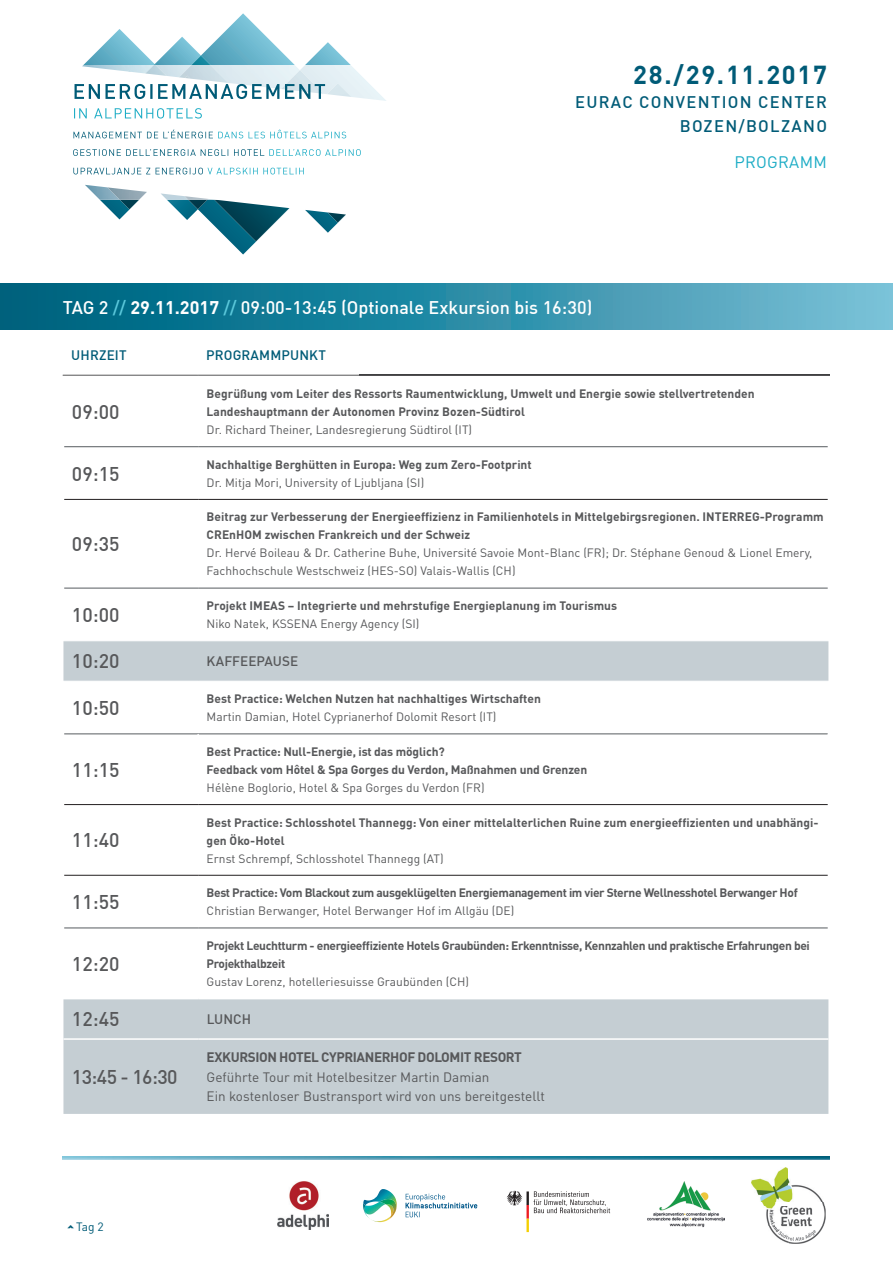
<style>
.page{position:relative;width:893px;height:1263px;background:#fff}
.page>*{position:absolute;margin:0;border:0;box-sizing:border-box;transform-origin:0 0}
.t1{font:700 25.5px "DINOT";letter-spacing:.07em;color:#005b77}
.t2{font:500 19.5px "DINOT";color:#57585a}
.t3{font:500 18px "DINOT";color:#fff}
.t4{font:500 16.5px/24px "DINOT";letter-spacing:.08em;color:#005b77;text-align:right}
.t5{font:16.5px "DINOT";letter-spacing:.02em;color:#1cacc5}
.t6{font:13.5px/19.5px "DINOT";color:#57585a}
.t7{font:700 13.5px "DINOT";letter-spacing:-.03em;color:#57585a}
.t8{font:500 13.5px "DINOT";letter-spacing:.01em;color:#005b77}
.t9{font:500 13.5px "DINOT";color:#57585a}
.t10{font:700 12px/18px "DINOT";color:#57585a}
.t11{font:12px/18px "DINOT";color:#57585a}
.t12{font:700 12px/18px "DINOT";letter-spacing:-.03em;color:#57585a}
.t13{font:12px "DINOT";color:#005b77}
.t14{font:900 12px "DINOT";color:#005b77}
.s1{color:#5bc8db}
.s2{font-weight:700}
</style>
<div class="page">
<svg style="left:73px;top:13px;width:288px;height:242px"></svg>
<svg style="left:0;top:284px;width:893px;height:45px;background:#2e8da7"></svg>
<svg style="left:63px;top:641px;width:765px;height:473px"></svg>
<hr style="left:63px;top:681px;width:1px;height:53px;background:#fff">
<hr style="left:197px;top:681px;width:2px;height:53px;background:#fff">
<hr style="left:63px;top:804px;width:1px;height:71px;background:#fff">
<hr style="left:197px;top:805px;width:2px;height:70px;background:#fff">
<hr style="left:63px;top:875px;width:1px;height:53px;background:#fff">
<hr style="left:197px;top:875px;width:2px;height:53px;background:#fff">
<hr style="left:63px;top:928px;width:1px;height:70px;background:#fff">
<hr style="left:197px;top:928px;width:2px;height:70px;background:#fff">
<hr style="left:64px;top:446px;width:134px;height:1px;background:#575c60">
<hr style="left:198px;top:446px;width:630px;height:1px;background:#575c60">
<hr style="left:64px;top:588px;width:134px;height:1px;background:#575c60">
<hr style="left:198px;top:588px;width:630px;height:1px;background:#575c60">
<hr style="left:64px;top:928px;width:134px;height:1px;background:#575c60">
<hr style="left:198px;top:928px;width:630px;height:1px;background:#575c60">
<hr style="left:64px;top:499px;width:134px;height:1px;background:#231f20">
<hr style="left:198px;top:499px;width:630px;height:1px;background:#231f20">
<hr style="left:64px;top:875px;width:134px;height:1px;background:#231f20">
<hr style="left:198px;top:875px;width:630px;height:1px;background:#231f20">
<hr style="left:63px;top:734px;width:1px;height:70px;background:#fff">
<hr style="left:64px;top:734px;width:134px;height:1px;background:#575c60">
<hr style="left:198px;top:734px;width:630px;height:1px;background:#575c60">
<hr style="left:197px;top:734px;width:2px;height:70px;background:#fff">
<hr style="left:64px;top:804px;width:134px;height:1px;background:#231f20">
<hr style="left:198px;top:804px;width:630px;height:1px;background:#231f20">
<hr style="left:63px;top:681px;width:135px;height:1px;background:#fff">
<hr style="left:198px;top:681px;width:631px;height:1px;background:#fff">
<hr style="left:63px;top:998px;width:135px;height:1px;background:#fff">
<hr style="left:198px;top:998px;width:631px;height:1px;background:#fff">
<hr style="left:63px;top:1038px;width:135px;height:2px;background:#fff">
<hr style="left:198px;top:1038px;width:630px;height:2px;background:#fff">
<svg style="left:63px;top:375px;width:766px;height:1px"></svg>
<img style="left:63px;top:1157px;width:766px;height:3px">
<svg style="left:308px;top:1189px;width:303px;height:43px"></svg>
<img style="left:647px;top:1182px;width:78px;height:46px">
<img style="left:752px;top:1167px;width:74px;height:77px">
<img style="left:752px;top:1224px;width:74px;height:2px">
<img style="left:277px;top:1182px;width:52px;height:47px">
<h1 class="t1" style="left:633px;top:58px;width:195px">28./29.11.2017</h1>
<h3 class="t4" style="left:575px;top:90px;width:253px">EURAC CONVENTION CENTER<br>BOZEN/BOLZANO</h3>
<h3 class="t3" style="left:63px;top:296px;width:531px">TAG 2 <span class="s1">//</span> <span class="s2">29.11.2017</span> <span class="s1">//</span> 09:00-13:45 (Optionale Exkursion bis 16:30)</h3>
<p class="t8" style="left:71px;top:346px;width:57px">UHRZEIT</p>
<p class="t8" style="left:206px;top:346px;width:121px">PROGRAMMPUNKT</p>
<h3 class="t5" style="left:734px;top:151px;width:94px">PROGRAMM</h3>
<h2 class="t2" style="left:72px;top:399px;width:49px">09:00</h2>
<h2 class="t2" style="left:72px;top:461px;width:49px">09:15</h2>
<h2 class="t2" style="left:72px;top:532px;width:49px">09:35</h2>
<h2 class="t2" style="left:72px;top:602px;width:49px">10:00</h2>
<p class="t10" style="left:207px;top:384px;width:549px">Begrüßung vom Leiter des Ressorts Raumentwicklung, Umwelt und Energie sowie stellvertretenden<br>Landeshauptmann der Autonomen Provinz Bozen-Südtirol</p>
<p class="t11" style="left:207px;top:420px;width:267px">Dr. Richard Theiner, Landesregierung Südtirol (IT)</p>
<p class="t10" style="left:207px;top:455px;width:327px">Nachhaltige Berghütten in Europa: Weg zum Zero-Footprint</p>
<p class="t11" style="left:207px;top:473px;width:219px">Dr. Mitja Mori, University of Ljubljana (SI)</p>
<p class="t10" style="left:207px;top:508px;width:619px">Beitrag zur Verbesserung der Energieeffizienz in Familienhotels in Mittelgebirgsregionen. INTERREG-Programm<br>CREnHOM zwischen Frankreich und der Schweiz</p>
<p class="t11" style="left:207px;top:544px;width:607px">Dr. Hervé Boileau &amp; Dr. Catherine Buhe, Université Savoie Mont-Blanc (FR); Dr. Stéphane Genoud &amp; Lionel Emery,<br>Fachhochschule Westschweiz (HES-SO) Valais-Wallis (CH)</p>
<p class="t10" style="left:207px;top:596px;width:412px">Projekt IMEAS – Integrierte und mehrstufige Energieplanung im Tourismus</p>
<p class="t11" style="left:207px;top:614px;width:214px">Niko Natek, KSSENA Energy Agency (SI)</p>
<h2 class="t2" style="left:72px;top:649px;width:49px">10:20</h2>
<p class="t9" style="left:207px;top:653px;width:93px">KAFFEEPAUSE</p>
<h2 class="t2" style="left:72px;top:695px;width:49px">10:50</h2>
<p class="t10" style="left:207px;top:689px;width:336px">Best Practice: Welchen Nutzen hat nachhaltiges Wirtschaften</p>
<p class="t11" style="left:207px;top:708px;width:291px">Martin Damian, Hotel Cyprianerhof Dolomit Resort (IT)</p>
<h2 class="t2" style="left:72px;top:757px;width:49px">11:15</h2>
<h2 class="t2" style="left:72px;top:828px;width:49px">11:40</h2>
<h2 class="t2" style="left:72px;top:889px;width:49px">11:55</h2>
<h2 class="t2" style="left:72px;top:951px;width:49px">12:20</h2>
<p class="t10" style="left:207px;top:742px;width:382px">Best Practice: Null-Energie, ist das möglich?<br>Feedback vom Hôtel &amp; Spa Gorges du Verdon, Maßnahmen und Grenzen</p>
<p class="t11" style="left:207px;top:778px;width:279px">Hélène Boglorio, Hotel &amp; Spa Gorges du Verdon (FR)</p>
<p class="t10" style="left:207px;top:813px;width:613px">Best Practice: Schlosshotel Thannegg: Von einer mittelalterlichen Ruine zum energieeffizienten und unabhängi&shy;gen Öko-Hotel</p>
<p class="t11" style="left:207px;top:849px;width:238px">Ernst Schrempf, Schlosshotel Thannegg (AT)</p>
<p class="t12" style="left:207px;top:883px;width:593px">Best Practice: Vom Blackout zum ausgeklügelten Energiemanagement im vier Sterne Wellnesshotel Berwanger Hof</p>
<p class="t11" style="left:207px;top:902px;width:309px">Christian Berwanger, Hotel Berwanger Hof im Allgäu (DE)</p>
<p class="t12" style="left:207px;top:936px;width:605px">Projekt Leuchtturm - energieeffiziente Hotels Graubünden: Erkenntnisse, Kennzahlen und praktische Erfahrungen bei<br>Projekthalbzeit</p>
<p class="t11" style="left:207px;top:972px;width:264px">Gustav Lorenz, hotelleriesuisse Graubünden (CH)</p>
<h2 class="t2" style="left:72px;top:1007px;width:49px">12:45</h2>
<p class="t9" style="left:207px;top:1010px;width:46px">LUNCH</p>
<h2 class="t2" style="left:72px;top:1064px;width:107px">13:45 - 16:30</h2>
<p class="t7" style="left:207px;top:1048px;width:317px">EXKURSION HOTEL CYPRIANERHOF DOLOMIT RESORT</p>
<p class="t6" style="left:207px;top:1067px;width:340px">Geführte Tour mit Hotelbesitzer Martin Damian<br>Ein kostenloser Bustransport wird von uns bereitgestellt</p>
<p class="t13" style="left:76px;top:1219px;width:29px">Tag 2</p>
<p class="t14" style="left:62px;top:1229px;width:6px;rotate:-90deg">›</p>
</div>
